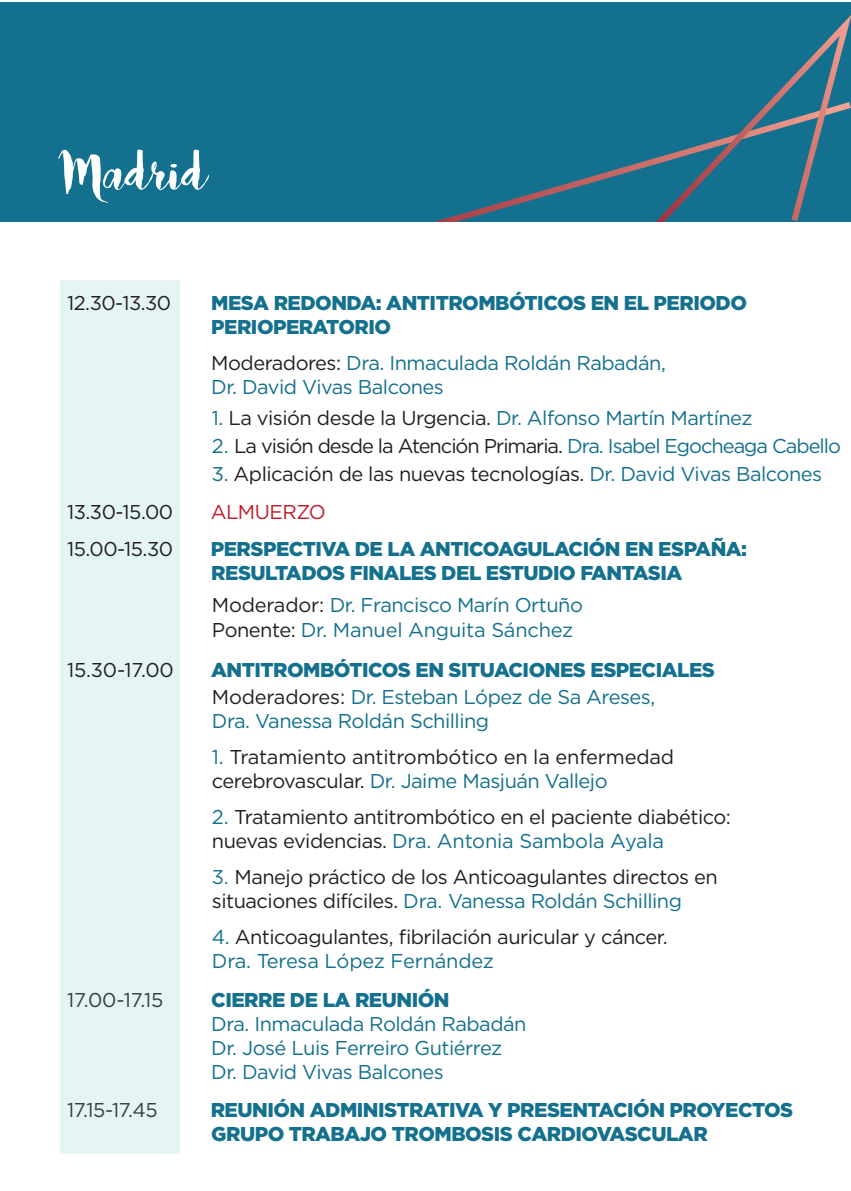
<style>
.page{position:relative;width:851px;height:1191px;background:#fff}
.page>*{position:absolute;margin:0;border:0;box-sizing:border-box;transform-origin:0 0}
.t1{font:60.4px "Bakery";color:#fff}
.t2{font:20px/24px "Gotham";letter-spacing:-.025em;color:#231f20}
.t3{font:20px/24px "Gotham";letter-spacing:-.025em;color:#13708e}
.t4{font:900 20px/24px "Gotham";letter-spacing:-.025em;color:#13708e}
.t5{font:20px "Gotham";letter-spacing:-.05em;color:#231f20}
.t6{font:20px "Gotham";letter-spacing:-.025em;color:#be1d2c}
.s1{color:#231f20}
.s2{color:#13708e}
</style>
<div class="page">
<div style="left:0;top:2px;width:850px;height:220px;background:#13708e"></div>
<svg style="left:434px;top:161px;width:211px;height:61px"></svg>
<svg style="left:645px;top:16px;width:205px;height:206px"></svg>
<div style="left:60px;top:281px;width:119px;height:873px;background:#e5f5f4"></div>
<h1 class="t1" style="left:64px;top:134px;width:144px">Madrid</h1>
<p class="t2" style="left:67px;top:290px;width:106px">12.30-13.30</p>
<p class="t4" style="left:211px;top:290px;width:537px">MESA REDONDA: ANTITROMBÓTICOS EN EL PERIODO<br>PERIOPERATORIO</p>
<p class="t3" style="left:211px;top:350px;width:456px"><span class="s1">Moderadores:</span> Dra. Inmaculada Roldán Rabadán,<br>Dr. David Vivas Balcones</p>
<p class="t3" style="left:212px;top:405px;width:542px">1. <span class="s1">La visión desde la Urgencia.</span> Dr. Alfonso Martín Martínez</p>
<p class="t5" style="left:212px;top:433px;width:630px"><span class="s2">2.</span> La visión desde la Atención Primaria. <span class="s2">Dra. Isabel Egocheaga Cabello</span></p>
<p class="t2" style="left:212px;top:461px;width:611px"><span class="s2">3.</span> Aplicación de las nuevas tecnologías. <span class="s2">Dr. David Vivas Balcones</span></p>
<p class="t2" style="left:67px;top:499px;width:107px">13.30-15.00</p>
<p class="t6" style="left:211px;top:499px;width:117px">ALMUERZO</p>
<p class="t2" style="left:67px;top:536px;width:107px">15.00-15.30</p>
<p class="t4" style="left:211px;top:536px;width:538px">PERSPECTIVA DE LA ANTICOAGULACIÓN EN ESPAÑA:<br>RESULTADOS FINALES DEL ESTUDIO FANTASIA</p>
<p class="t3" style="left:212px;top:593px;width:372px"><span class="s1">Moderador:</span> Dr. Francisco Marín Ortuño<br><span class="s1">Ponente:</span> Dr. Manuel Anguita Sánchez</p>
<p class="t2" style="left:67px;top:657px;width:108px">15.30-17.00</p>
<p class="t4" style="left:211px;top:657px;width:505px">ANTITROMBÓTICOS EN SITUACIONES ESPECIALES</p>
<p class="t3" style="left:212px;top:684px;width:445px"><span class="s1">Moderadores:</span> Dr. Esteban López de Sa Areses,<br>Dra. Vanessa Roldán Schilling</p>
<p class="t2" style="left:212px;top:744px;width:463px"><span class="s2">1.</span> Tratamiento antitrombótico en la enfermedad cerebrovascular. <span class="s2">Dr. Jaime Masjuán Vallejo</span></p>
<p class="t2" style="left:212px;top:804px;width:520px"><span class="s2">2.</span> Tratamiento antitrombótico en el paciente diabético: nuevas evidencias. <span class="s2">Dra. Antonia Sambola Ayala</span></p>
<p class="t2" style="left:212px;top:864px;width:507px"><span class="s2">3.</span> Manejo práctico de los Anticoagulantes directos en situaciones difíciles. <span class="s2">Dra. Vanessa Roldán Schilling</span></p>
<p class="t2" style="left:212px;top:924px;width:457px"><span class="s2">4.</span> Anticoagulantes, fibrilación auricular y cáncer.<br><span class="s2">Dra. Teresa López Fernández</span></p>
<p class="t2" style="left:67px;top:987px;width:98px">17.00-17.15</p>
<p class="t4" style="left:211px;top:988px;width:240px">CIERRE DE LA REUNIÓN</p>
<p class="t3" style="left:211px;top:1011px;width:317px">Dra. Inmaculada Roldán Rabadán<br>Dr. José Luis Ferreiro Gutiérrez<br>Dr. David Vivas Balcones</p>
<p class="t2" style="left:67px;top:1097px;width:92px">17.15-17.45</p>
<p class="t4" style="left:211px;top:1097px;width:584px">REUNIÓN ADMINISTRATIVA Y PRESENTACIÓN PROYECTOS<br>GRUPO TRABAJO TROMBOSIS CARDIOVASCULAR</p>
</div>
